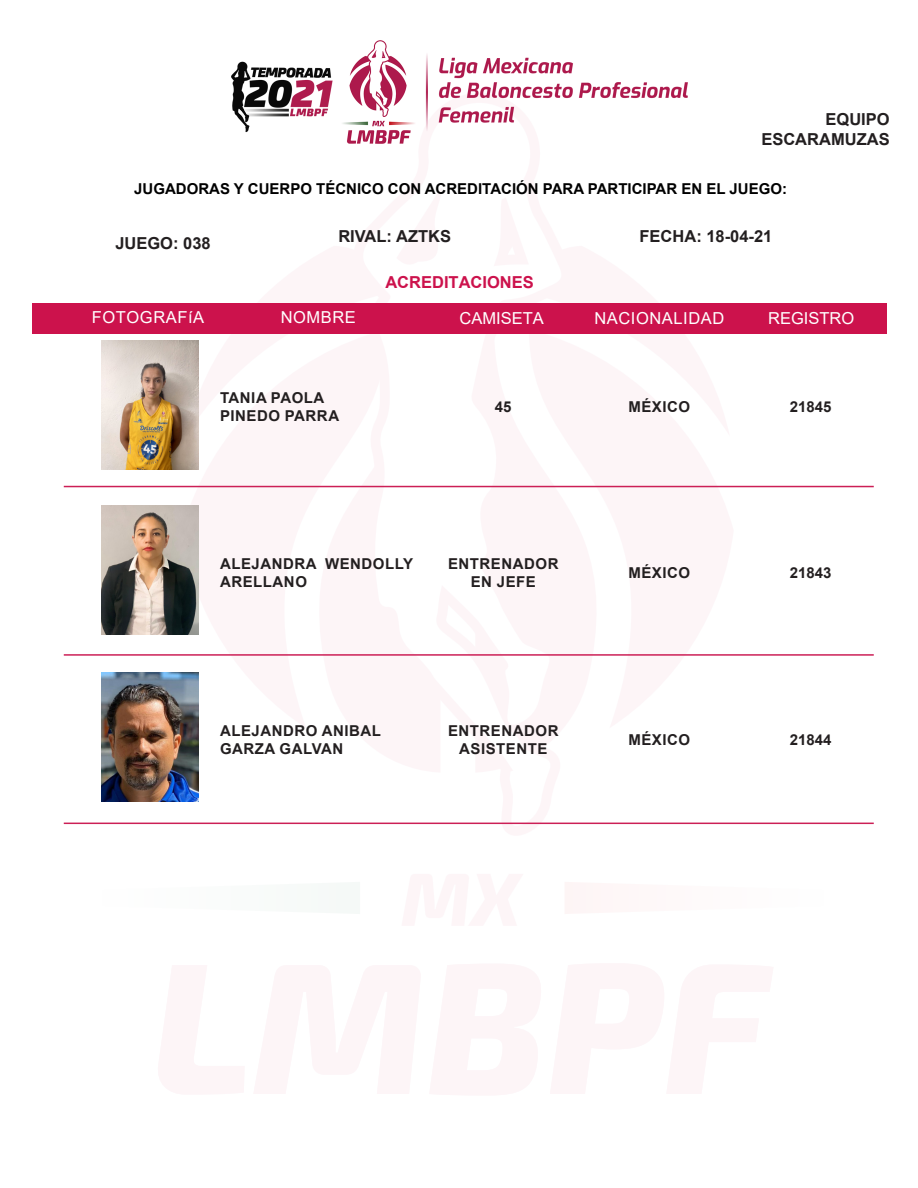
<style>
.page{position:relative;width:918px;height:1188px;background:#fff}
.page>*{position:absolute;margin:0;border:0;box-sizing:border-box;transform-origin:0 0}
.t1{font:700 16.5px/19.8px "Arial";color:#231f20;text-align:right}
.t2{font:16.5px "Arial";letter-spacing:.035em;color:#fff}
.t3{font:16.5px "Arial";color:#fff}
.t4{font:700 16.5px "Arial";color:#cc124c}
.t5{font:700 15px/18px "Arial";letter-spacing:.035em;color:#231f20;text-align:center}
.t6{font:700 15px "Arial";color:#000}
</style>
<div class="page">
<svg style="left:360px;top:485px;width:204px;height:340px"></svg>
<div style="left:32px;top:303px;width:855px;height:31px;background:#cc124c"></div>
<img style="left:232px;top:40px;width:455px;height:104px">
<img style="left:102px;top:340px;width:96px;height:129px">
<hr style="left:64px;top:486px;width:810px;height:1px;background:#cc1f56">
<img style="left:102px;top:672px;width:96px;height:129px">
<hr style="left:64px;top:654px;width:810px;height:2px;background:#cc1f56">
<img style="left:102px;top:506px;width:96px;height:129px">
<hr style="left:64px;top:823px;width:810px;height:1px;background:#cc1f56">
<p class="t1" style="left:761px;top:110px;width:130px">EQUIPO<br>ESCARAMUZAS</p>
<p class="t6" style="left:134px;top:178px;width:654px">JUGADORAS Y CUERPO TÉCNICO CON ACREDITACIÓN PARA PARTICIPAR EN EL JUEGO:</p>
<p class="t1" style="left:115px;top:233px;width:97px">JUEGO: 038</p>
<p class="t1" style="left:338px;top:227px;width:114px">RIVAL: AZTKS</p>
<p class="t1" style="left:640px;top:227px;width:134px">FECHA: 18-04-21</p>
<p class="t4" style="left:385px;top:271px;width:150px">ACREDITACIONES</p>
<p class="t2" style="left:92px;top:306px;width:114px">FOTOGRAFíA</p>
<p class="t2" style="left:281px;top:306px;width:77px">NOMBRE</p>
<p class="t3" style="left:460px;top:307px;width:86px">CAMISETA</p>
<p class="t3" style="left:768px;top:307px;width:88px">REGISTRO</p>
<p class="t2" style="left:594px;top:307px;width:131px">NACIONALIDAD</p>
<p class="t5" style="left:220px;top:389px;width:106px">TANIA PAOLA</p>
<p class="t5" style="left:220px;top:407px;width:121px">PINEDO PARRA</p>
<p class="t5" style="left:495px;top:398px;width:18px">45</p>
<p class="t5" style="left:628px;top:398px;width:63px">MÉXICO</p>
<p class="t5" style="left:790px;top:398px;width:43px">21845</p>
<p class="t5" style="left:220px;top:555px;width:195px">ALEJANDRA WENDOLLY</p>
<p class="t5" style="left:220px;top:573px;width:88px">ARELLANO</p>
<p class="t5" style="left:448px;top:555px;width:112px">ENTRENADOR<br>EN JEFE</p>
<p class="t5" style="left:628px;top:564px;width:63px">MÉXICO</p>
<p class="t5" style="left:790px;top:564px;width:43px">21843</p>
<p class="t5" style="left:220px;top:721px;width:162px">ALEJANDRO ANIBAL</p>
<p class="t5" style="left:220px;top:739px;width:125px">GARZA GALVAN</p>
<p class="t5" style="left:448px;top:721px;width:112px">ENTRENADOR<br>ASISTENTE</p>
<p class="t5" style="left:628px;top:730px;width:63px">MÉXICO</p>
<p class="t5" style="left:790px;top:730px;width:43px">21844</p>
</div>
